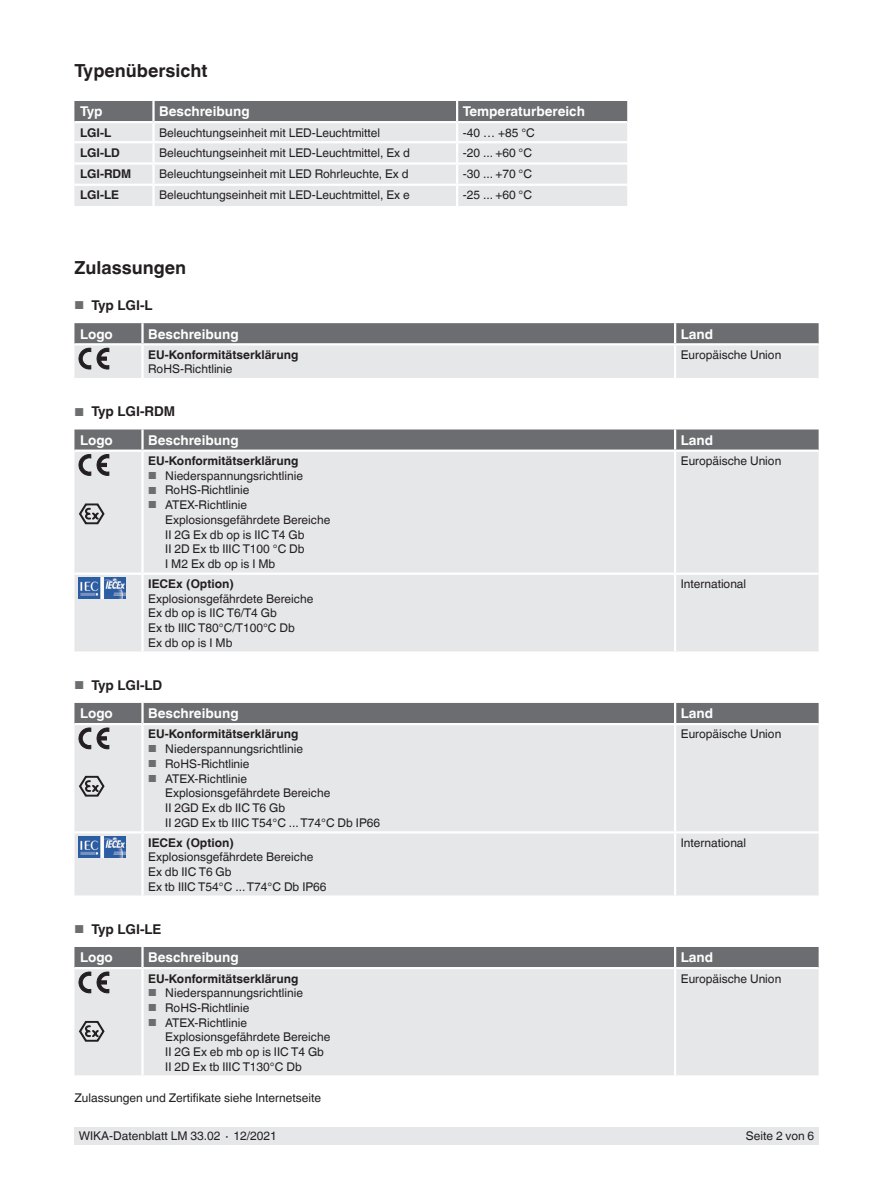
<style>
.page{position:relative;width:893px;height:1188px;background:#fff}
.page>*{position:absolute;margin:0;border:0;box-sizing:border-box;transform-origin:0 0}
.t1{font:700 18px "Helvetica World";color:#231f20}
.t2{font:700 13.5px "Helvetica World";color:#fff}
.t3{font:700 13.5px/28.7px "Helvetica World";color:#231f20}
.t4{font:12px/14.7px "Helvetica World";color:#231f20}
.t5{font:700 12px "Helvetica World";color:#231f20}
.s1{font-weight:400;font-size:11.55px;color:#6c6d70}
.s2{color:#fff}
.s3{font-size:10.2px;color:#6c6d70}
</style>
<div class="page">
<div style="left:74px;top:1128px;width:745px;height:17px;background:#e6e7e9"></div>
<div style="left:74px;top:186px;width:553px;height:20px;background:#e6e7e9"></div>
<svg style="left:74px;top:101px;width:553px;height:83px;background:#cbccce"></svg>
<hr style="left:152px;top:186px;width:3px;height:20px;background:#fff">
<hr style="left:456px;top:186px;width:2px;height:20px;background:#fff">
<div style="left:74px;top:475px;width:745px;height:176px;background:#e6e7e9"></div>
<hr style="left:674px;top:452px;width:2px;height:121px;background:#fff">
<hr style="left:675px;top:573px;width:144px;height:2px;background:#fff">
<hr style="left:674px;top:575px;width:2px;height:76px;background:#fff">
<hr style="left:141px;top:452px;width:3px;height:121px;background:#fff">
<hr style="left:74px;top:573px;width:68px;height:2px;background:#fff">
<hr style="left:141px;top:575px;width:3px;height:76px;background:#fff">
<hr style="left:142px;top:573px;width:533px;height:2px;background:#fff">
<div style="left:74px;top:749px;width:745px;height:146px;background:#e6e7e9"></div>
<hr style="left:674px;top:725px;width:2px;height:106px;background:#fff">
<hr style="left:675px;top:831px;width:144px;height:3px;background:#fff">
<hr style="left:674px;top:834px;width:2px;height:61px;background:#fff">
<hr style="left:141px;top:725px;width:3px;height:106px;background:#fff">
<hr style="left:74px;top:831px;width:68px;height:3px;background:#fff">
<hr style="left:141px;top:834px;width:3px;height:61px;background:#fff">
<hr style="left:142px;top:831px;width:533px;height:3px;background:#fff">
<div style="left:74px;top:993px;width:745px;height:82px;background:#e6e7e9"></div>
<hr style="left:674px;top:969px;width:2px;height:106px;background:#fff">
<hr style="left:141px;top:969px;width:3px;height:106px;background:#fff">
<svg style="left:74px;top:323px;width:745px;height:55px;background:#b9babd"></svg>
<svg style="left:74px;top:430px;width:745px;height:45px;background:#b0b1b4"></svg>
<svg style="left:79px;top:503px;width:26px;height:22px"></svg>
<img style="left:79px;top:577px;width:47px;height:22px">
<svg style="left:74px;top:703px;width:745px;height:46px;background:#b0b1b4"></svg>
<svg style="left:79px;top:776px;width:26px;height:21px"></svg>
<img style="left:79px;top:836px;width:47px;height:21px">
<svg style="left:74px;top:947px;width:745px;height:46px;background:#b0b1b4"></svg>
<svg style="left:79px;top:1021px;width:26px;height:21px"></svg>
<h1 class="t1" style="left:74px;top:60px;width:135px">Typenübersicht</h1>
<p class="t2" style="left:80px;top:104px;width:24px">Typ</p>
<p class="t2" style="left:159px;top:104px;width:92px">Beschreibung</p>
<p class="t2" style="left:463px;top:104px;width:124px">Temperaturbereich</p>
<p class="t5" style="left:80px;top:125px;width:33px">LGI-L</p>
<p class="t4" style="left:159px;top:125px;width:222px">Beleuchtungseinheit mit LED-Leuchtmittel</p>
<p class="t4" style="left:463px;top:125px;width:73px">-40 … +85 °C</p>
<p class="t5" style="left:80px;top:145px;width:41px">LGI-LD</p>
<p class="t4" style="left:159px;top:145px;width:252px">Beleuchtungseinheit mit LED-Leuchtmittel, Ex d</p>
<p class="t4" style="left:463px;top:145px;width:71px">-20 ... +60 °C</p>
<p class="t5" style="left:80px;top:167px;width:53px">LGI-RDM</p>
<p class="t4" style="left:159px;top:166px;width:251px">Beleuchtungseinheit mit LED Rohrleuchte, Ex d</p>
<p class="t4" style="left:463px;top:166px;width:71px">-30 ... +70 °C</p>
<p class="t5" style="left:80px;top:188px;width:41px">LGI-LE</p>
<p class="t4" style="left:159px;top:188px;width:252px">Beleuchtungseinheit mit LED-Leuchtmittel, Ex e</p>
<p class="t4" style="left:463px;top:188px;width:71px">-25 ... +60 °C</p>
<h1 class="t1" style="left:74px;top:257px;width:113px">Zulassungen</h1>
<p class="t3" style="left:80px;top:291px;width:74px;text-indent:-6px"><span class="s1">■</span> Typ LGI-L<br><span class="s2">Logo</span></p>
<p class="t2" style="left:148px;top:326px;width:92px">Beschreibung</p>
<p class="t2" style="left:681px;top:326px;width:34px">Land</p>
<p class="t5" style="left:148px;top:348px;width:152px">EU-Konformitätserklärung</p>
<p class="t4" style="left:148px;top:362px;width:86px">RoHS-Richtlinie</p>
<p class="t4" style="left:681px;top:347px;width:102px">Europäische Union</p>
<p class="t3" style="left:80px;top:397px;width:97px;text-indent:-6px"><span class="s1">■</span> Typ LGI-RDM<br><span class="s2">Logo</span></p>
<p class="t2" style="left:148px;top:432px;width:92px">Beschreibung</p>
<p class="t2" style="left:681px;top:432px;width:34px">Land</p>
<p class="t5" style="left:148px;top:454px;width:152px">EU-Konformitätserklärung</p>
<p class="t4" style="left:148px;top:468px;width:156px"><span class="s3">■</span> Niederspannungsrichtlinie</p>
<p class="t4" style="left:148px;top:483px;width:103px"><span class="s3">■</span> RoHS-Richtlinie</p>
<p class="t4" style="left:165px;top:498px;width:167px;text-indent:-17px"><span class="s3">■</span> ATEX-Richtlinie<br>Explosionsgefährdete Bereiche<br>II 2G Ex db op is IIC T4 Gb<br>II 2D Ex tb IIIC T100 °C Db<br>I M2 Ex db op is I Mb</p>
<p class="t4" style="left:681px;top:454px;width:102px">Europäische Union</p>
<p class="t5" style="left:148px;top:577px;width:87px">IECEx (Option)</p>
<p class="t4" style="left:148px;top:591px;width:167px">Explosionsgefährdete Bereiche<br>Ex db op is IIC T6/T4 Gb<br>Ex tb IIIC T80°C/T100°C Db<br>Ex db op is I Mb</p>
<p class="t4" style="left:681px;top:577px;width:67px">International</p>
<p class="t3" style="left:80px;top:671px;width:84px;text-indent:-6px"><span class="s1">■</span> Typ LGI-LD<br><span class="s2">Logo</span></p>
<p class="t2" style="left:148px;top:706px;width:92px">Beschreibung</p>
<p class="t2" style="left:681px;top:706px;width:34px">Land</p>
<p class="t5" style="left:148px;top:727px;width:152px">EU-Konformitätserklärung</p>
<p class="t4" style="left:148px;top:742px;width:156px"><span class="s3">■</span> Niederspannungsrichtlinie</p>
<p class="t4" style="left:148px;top:756px;width:103px"><span class="s3">■</span> RoHS-Richtlinie</p>
<p class="t4" style="left:165px;top:771px;width:216px;text-indent:-17px"><span class="s3">■</span> ATEX-Richtlinie<br>Explosionsgefährdete Bereiche<br>II 2GD Ex db IIC T6 Gb<br>II 2GD Ex tb IIIC T54°C ... T74°C Db IP66</p>
<p class="t4" style="left:681px;top:727px;width:102px">Europäische Union</p>
<p class="t5" style="left:148px;top:836px;width:87px">IECEx (Option)</p>
<p class="t4" style="left:148px;top:850px;width:180px">Explosionsgefährdete Bereiche<br>Ex db IIC T6 Gb<br>Ex tb IIIC T54°C ... T74°C Db IP66</p>
<p class="t4" style="left:681px;top:835px;width:67px">International</p>
<p class="t3" style="left:80px;top:915px;width:83px;text-indent:-6px"><span class="s1">■</span> Typ LGI-LE<br><span class="s2">Logo</span></p>
<p class="t2" style="left:148px;top:950px;width:92px">Beschreibung</p>
<p class="t2" style="left:681px;top:950px;width:34px">Land</p>
<p class="t5" style="left:148px;top:971px;width:152px">EU-Konformitätserklärung</p>
<p class="t4" style="left:148px;top:986px;width:156px"><span class="s3">■</span> Niederspannungsrichtlinie</p>
<p class="t4" style="left:148px;top:1000px;width:103px"><span class="s3">■</span> RoHS-Richtlinie</p>
<p class="t4" style="left:165px;top:1015px;width:167px;text-indent:-17px"><span class="s3">■</span> ATEX-Richtlinie<br>Explosionsgefährdete Bereiche<br>II 2G Ex eb mb op is IIC T4 Gb<br>II 2D Ex tb IIIC T130°C Db</p>
<p class="t4" style="left:681px;top:971px;width:102px">Europäische Union</p>
<p class="t4" style="left:74px;top:1090px;width:248px">Zulassungen und Zertifikate siehe Internetseite</p>
<p class="t4" style="left:79px;top:1129px;width:200px">WIKA-Datenblatt LM 33.02 ∙ 12/2021</p>
<p class="t4" style="left:746px;top:1129px;width:70px">Seite 2 von 6</p>
</div>
